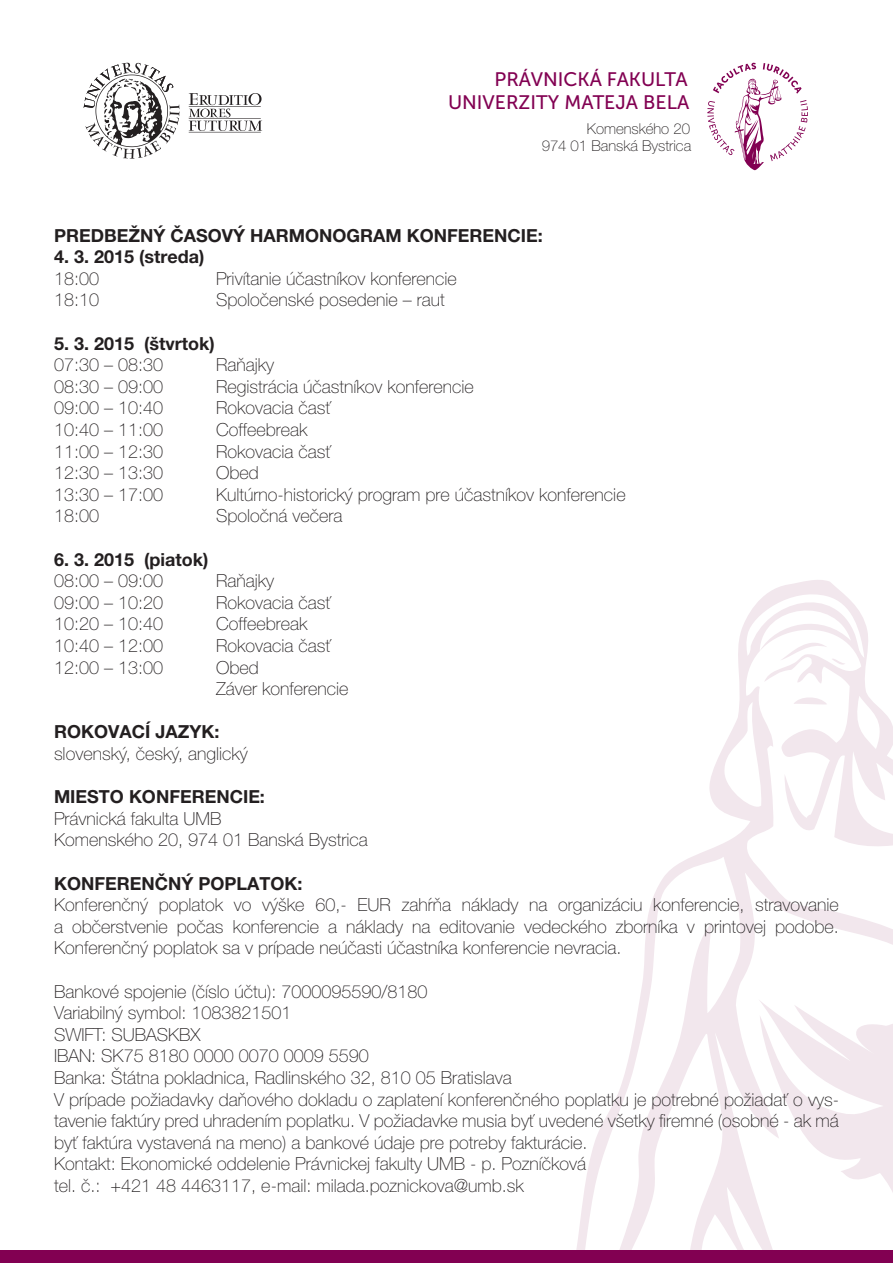
<style>
.page{position:relative;width:893px;height:1263px;background:#fff}
.page>*{position:absolute;margin:0;border:0;box-sizing:border-box;transform-origin:0 0}
.t1{font:19.5px/23.4px "Museo Sans 500";color:#820052;text-align:right}
.t2{font:100 18px/21.6px "Helvetica Neue LT Pro";color:#231f20}
.t3{font:700 18px "Helvetica Neue LT Pro";color:#231f20}
.t4{font:100 15px/17.7px "Helvetica Neue LT Pro";color:#231f20;text-align:right}
</style>
<div class="page">
<svg style="left:576px;top:580px;width:317px;height:670px"></svg>
<svg style="left:707px;top:63px;width:101px;height:107px"></svg>
<div style="left:0;top:1250px;width:893px;height:13px;background:#820052"></div>
<svg style="left:189px;top:93px;width:73px;height:40px"></svg>
<svg style="left:84px;top:63px;width:95px;height:96px"></svg>
<p class="t1" style="left:448px;top:67px;width:243px">PRÁVNICKÁ FAKULTA<br>UNIVERZITY MATEJA BELA</p>
<p class="t4" style="left:542px;top:120px;width:151px">Komenského 20<br>974 01 Banská Bystrica</p>
<p class="t3" style="left:54px;top:224px;width:490px">PREDBEŽNÝ ČASOVÝ HARMONOGRAM KONFERENCIE:</p>
<p class="t3" style="left:54px;top:246px;width:152px">4. 3. 2015 (streda)</p>
<p class="t2" style="left:54px;top:268px;width:47px">18:00</p>
<p class="t2" style="left:216px;top:268px;width:242px">Privítanie účastníkov konferencie</p>
<p class="t2" style="left:54px;top:289px;width:47px">18:10</p>
<p class="t2" style="left:216px;top:289px;width:230px">Spoločenské posedenie – raut</p>
<p class="t3" style="left:54px;top:332px;width:162px">5. 3. 2015 (štvrtok)</p>
<p class="t2" style="left:54px;top:354px;width:111px">07:30 – 08:30</p>
<p class="t2" style="left:216px;top:354px;width:60px">Raňajky</p>
<p class="t2" style="left:54px;top:376px;width:111px">08:30 – 09:00</p>
<p class="t2" style="left:216px;top:376px;width:259px">Registrácia účastníkov konferencie</p>
<p class="t2" style="left:54px;top:397px;width:111px">09:00 – 10:40</p>
<p class="t2" style="left:216px;top:397px;width:116px">Rokovacia časť</p>
<p class="t2" style="left:54px;top:419px;width:111px">10:40 – 11:00</p>
<p class="t2" style="left:216px;top:419px;width:93px">Coffeebreak</p>
<p class="t2" style="left:54px;top:440px;width:111px">11:00 – 12:30</p>
<p class="t2" style="left:216px;top:440px;width:116px">Rokovacia časť</p>
<p class="t2" style="left:54px;top:462px;width:111px">12:30 – 13:30</p>
<p class="t2" style="left:216px;top:462px;width:44px">Obed</p>
<p class="t2" style="left:54px;top:484px;width:111px">13:30 – 17:00</p>
<p class="t2" style="left:216px;top:484px;width:411px">Kultúrno-historický program pre účastníkov konferencie</p>
<p class="t2" style="left:54px;top:505px;width:47px">18:00</p>
<p class="t2" style="left:216px;top:505px;width:128px">Spoločná večera</p>
<p class="t3" style="left:54px;top:548px;width:156px">6. 3. 2015 (piatok)</p>
<p class="t2" style="left:54px;top:570px;width:111px">08:00 – 09:00</p>
<p class="t2" style="left:216px;top:570px;width:60px">Raňajky</p>
<p class="t2" style="left:54px;top:592px;width:111px">09:00 – 10:20</p>
<p class="t2" style="left:216px;top:592px;width:116px">Rokovacia časť</p>
<p class="t2" style="left:54px;top:613px;width:111px">10:20 – 10:40</p>
<p class="t2" style="left:216px;top:613px;width:93px">Coffeebreak</p>
<p class="t2" style="left:54px;top:635px;width:111px">10:40 – 12:00</p>
<p class="t2" style="left:216px;top:635px;width:116px">Rokovacia časť</p>
<p class="t2" style="left:54px;top:656px;width:111px">12:00 – 13:00</p>
<p class="t2" style="left:216px;top:656px;width:134px">Obed<br>Záver konferencie</p>
<p class="t3" style="left:54px;top:721px;width:167px">ROKOVACÍ JAZYK:</p>
<p class="t2" style="left:54px;top:743px;width:195px">slovenský, český, anglický</p>
<p class="t3" style="left:54px;top:786px;width:212px">MIESTO KONFERENCIE:</p>
<p class="t2" style="left:54px;top:808px;width:315px">Právnická fakulta UMB<br>Komenského 20, 974 01 Banská Bystrica</p>
<p class="t3" style="left:54px;top:872px;width:250px">KONFERENČNÝ POPLATOK:</p>
<p class="t2" style="left:54px;top:894px;width:786px;text-align:justify">Konferenčný poplatok vo výške 60,- EUR zahŕňa náklady na organizáciu konferencie, stravovanie a občerstvenie počas konferencie a náklady na editovanie vedeckého zborníka v printovej podobe.<br>Konferenčný poplatok sa v prípade neúčasti účastníka konferencie nevracia.</p>
<p class="t2" style="left:54px;top:980px;width:786px">Bankové spojenie (číslo účtu): 7000095590/8180<br>Variabilný symbol: 1083821501<br>SWIFT: SUBASKBX<br>IBAN: SK75 8180 0000 0070 0009 5590<br>Banka: Štátna pokladnica, Radlinského 32, 810 05 Bratislava<br>V prípade požiadavky daňového dokladu o zaplatení konferenčného poplatku je potrebné požiadať o vys&shy;tavenie faktúry pred uhradením poplatku. V požiadavke musia byť uvedené všetky firemné (osobné - ak má byť faktúra vystavená na meno) a bankové údaje pre potreby fakturácie.<br>Kontakt: Ekonomické oddelenie Právnickej fakulty UMB - p. Pozníčková<br>tel. č.: +421 48 4463117, e-mail: milada.poznickova@umb.sk</p>
</div>
